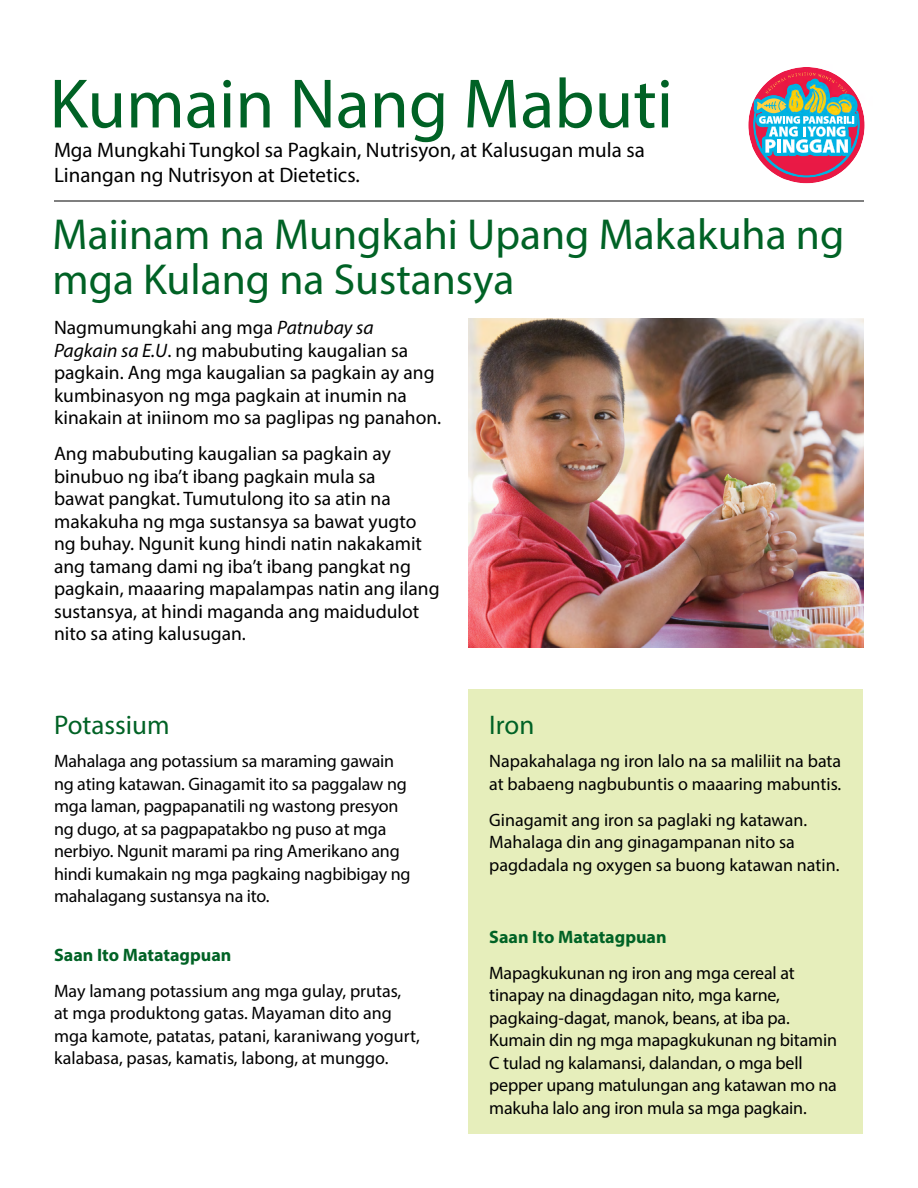
<style>
.page{position:relative;width:918px;height:1188px;background:#fff}
.page>*{position:absolute;margin:0;border:0;box-sizing:border-box;transform-origin:0 0}
.t1{font:70.5px "Myriad Pro";color:#006225}
.t2{font:43.5px/45px "Myriad Pro";color:#006225}
.t3{font:27px "Myriad Pro";color:#006225}
.t4{font:21px/25.2px "Myriad Pro";color:#000}
.t5{font:19.5px/22.5px "Myriad Pro";color:#000}
.t6{font:18px/22.5px "Myriad Pro";letter-spacing:-.01em;color:#000}
.t7{font:700 18px "Myriad Pro";color:#006225}
.s1{font-style:italic}
</style>
<div class="page">
<img style="left:468px;top:318px;width:396px;height:330px">
<div style="left:468px;top:689px;width:394px;height:445px;background:#e6eebb"></div>
<img style="left:748px;top:67px;width:117px;height:117px">
<img style="left:752px;top:71px;width:109px;height:108px">
<svg style="left:753px;top:72px;width:107px;height:106px"></svg>
<hr style="left:54px;top:201px;width:810px;height:1px;background:#000">
<h1 class="t1" style="left:50px;top:60px;width:625px">Kumain Nang Mabuti</h1>
<p class="t4" style="left:54px;top:137px;width:592px">Mga Mungkahi Tungkol sa Pagkain, Nutrisyon, at Kalusugan mula sa<br>Linangan ng Nutrisyon at Dietetics.</p>
<h2 class="t2" style="left:52px;top:211px;width:793px">Maiinam na Mungkahi Upang Makakuha ng mga Kulang na Sustansya</h2>
<p class="t5" style="left:54px;top:316px;width:389px">Nagmumungkahi ang mga <span class="s1">Patnubay sa Pagkain sa E.U</span>. ng mabubuting kaugalian sa pagkain. Ang mga kaugalian sa pagkain ay ang kumbinasyon ng mga pagkain at inumin na kinakain at iniinom mo sa paglipas ng panahon.</p>
<p class="t5" style="left:54px;top:442px;width:387px">Ang mabubuting kaugalian sa pagkain ay binubuo ng iba’t ibang pagkain mula sa<br>bawat pangkat. Tumutulong ito sa atin na makakuha ng mga sustansya sa bawat yugto ng buhay. Ngunit kung hindi natin nakakamit ang tamang dami ng iba’t ibang pangkat ng pagkain, maaaring mapalampas natin ang ilang sustansya, at hindi maganda ang maidudulot nito sa ating kalusugan.</p>
<h3 class="t3" style="left:54px;top:708px;width:117px">Potassium</h3>
<p class="t6" style="left:54px;top:750px;width:358px">Mahalaga ang potassium sa maraming gawain ng ating katawan. Ginagamit ito sa paggalaw ng mga laman, pagpapanatili ng wastong presyon ng dugo, at sa pagpapatakbo ng puso at mga nerbiyo. Ngunit marami pa ring Amerikano ang hindi kumakain ng mga pagkaing nagbibigay ng mahalagang sustansya na ito.</p>
<p class="t7" style="left:54px;top:943px;width:179px">Saan Ito Matatagpuan</p>
<p class="t6" style="left:54px;top:979px;width:367px">May lamang potassium ang mga gulay, prutas, at mga produktong gatas. Mayaman dito ang mga kamote, patatas, patani, karaniwang yogurt, kalabasa, pasas, kamatis, labong, at munggo.</p>
<h3 class="t3" style="left:489px;top:708px;width:47px">Iron</h3>
<p class="t6" style="left:489px;top:750px;width:354px">Napakahalaga ng iron lalo na sa maliliit na bata at babaeng nagbubuntis o maaaring mabuntis.</p>
<p class="t6" style="left:489px;top:808px;width:352px">Ginagamit ang iron sa paglaki ng katawan.<br>Mahalaga din ang ginagampanan nito sa pagdadala ng oxygen sa buong katawan natin.</p>
<p class="t7" style="left:489px;top:925px;width:179px">Saan Ito Matatagpuan</p>
<p class="t6" style="left:489px;top:961px;width:349px">Mapagkukunan ng iron ang mga cereal at tinapay na dinagdagan nito, mga karne, pagkaing-dagat, manok, beans, at iba pa.<br>Kumain din ng mga mapagkukunan ng bitamin C tulad ng kalamansi, dalandan, o mga bell pepper upang matulungan ang katawan mo na makuha lalo ang iron mula sa mga pagkain.</p>
</div>
